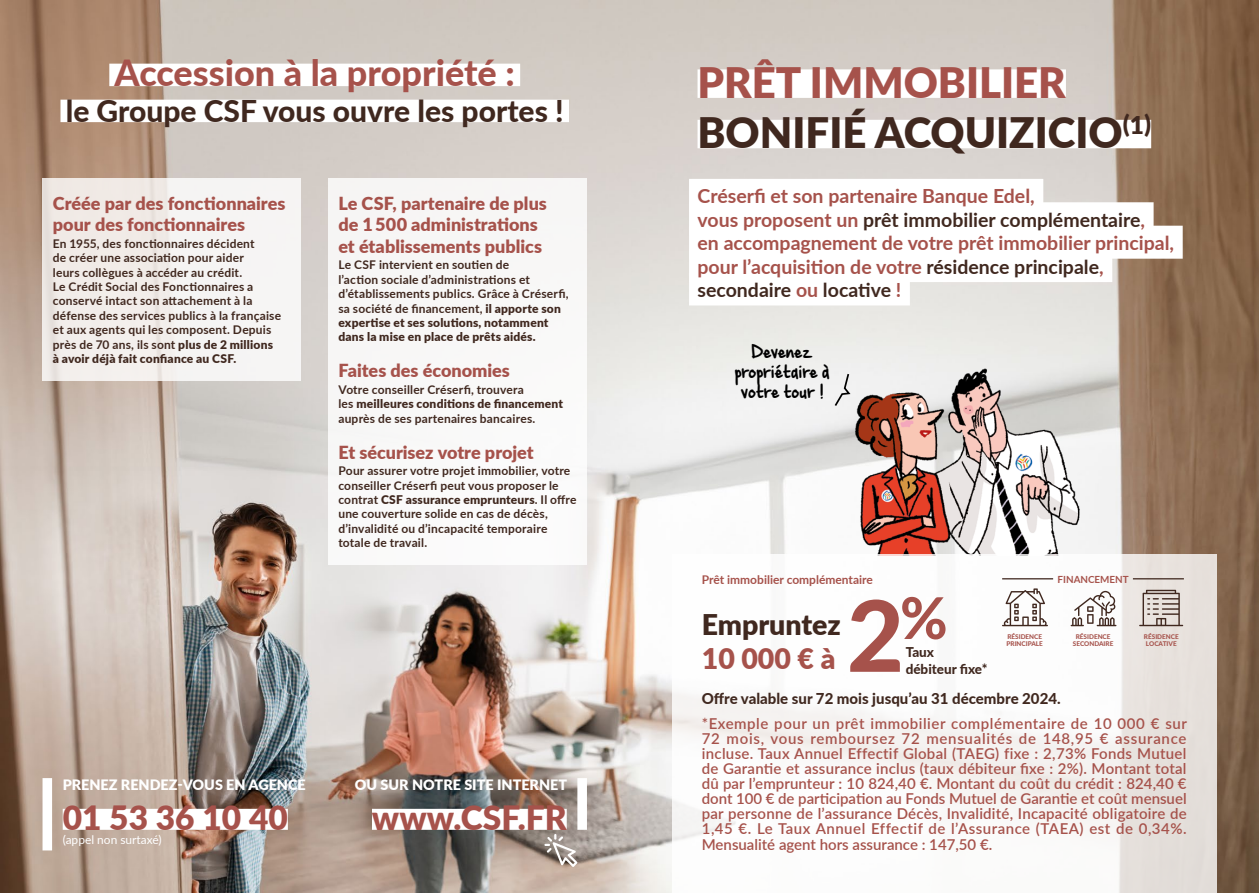
<style>
.page{position:relative;width:1259px;height:893px;background:#fff}
.page>*{position:absolute;margin:0;border:0;box-sizing:border-box;transform-origin:0 0}
.t1{font:800 98.55px "Lato";color:#a6524b}
.t2{font:900 42px/50.4px "Lato";color:#40281f}
.t3{font:800 36px "Lato";color:#a6524b}
.t4{font:900 33.45px "Lato";color:#a6524b}
.t5{font:800 30px "Lato";color:#40281f}
.t6{font:900 28.5px "Lato";color:#40281f}
.t7{font:900 28.5px "Lato";color:#a6524b}
.t8{font:27.3px/19.6px "Sassy Molassy";color:#000;text-align:center}
.t9{font:700 19.5px/23.4px "Lato";color:#a6524b}
.t10{font:900 18px/21.6px "Lato";color:#a6524b}
.t11{font:600 15px/15px "Lato";color:#a6524b;text-align:justify}
.t12{font:800 15px "Lato";color:#40281f}
.t13{font:900 14.4px "Lato";color:#fff}
.t14{font:800 13.5px/16.2px "Lato";color:#40281f}
.t15{font:700 12px/14.4px "Lato";letter-spacing:.015em;color:#40281f}
.t16{font:700 12px "Lato";color:#a6524b}
.t17{font:12px "Lato";color:#fff}
.t18{font:700 9.9px "Lato";color:#a6524b}
.t19{font:800 6.45px/7.6px "Lato";color:#a6524b;text-align:center}
.s1{font-weight:900}
.s2{color:#a6524b}
.s3{color:#40281f}
</style>
<div class="page">
<img style="left:0;top:0;width:1259px;height:893px">
<svg style="left:544px;top:834px;width:33px;height:33px"></svg>
<div style="left:689px;top:179px;width:354px;height:33px;background:#fff"></div>
<div style="left:689px;top:202px;width:464px;height:33px;background:#fff"></div>
<div style="left:689px;top:226px;width:493px;height:33px;background:#fff"></div>
<div style="left:689px;top:249px;width:423px;height:33px;background:#fff"></div>
<div style="left:689px;top:272px;width:221px;height:33px;background:#fff"></div>
<div style="left:697px;top:69px;width:369px;height:29px;background:#fff"></div>
<div style="left:697px;top:120px;width:454px;height:28px;background:#fff"></div>
<img style="left:833px;top:356px;width:263px;height:199px">
<svg style="left:672px;top:555px;width:544px;height:338px"></svg>
<div style="left:109px;top:64px;width:411px;height:22px;background:#fff"></div>
<div style="left:60px;top:100px;width:509px;height:22px;background:#fff"></div>
<div style="left:43px;top:178px;width:258px;height:203px;background:#f4f1ee"></div>
<div style="left:328px;top:178px;width:259px;height:387px;background:#f8f8f7"></div>
<svg style="left:1002px;top:588px;width:46px;height:38px"></svg>
<svg style="left:1070px;top:591px;width:46px;height:35px"></svg>
<svg style="left:1139px;top:590px;width:44px;height:36px;background:#bcb1ac"></svg>
<hr style="left:1002px;top:578px;width:51px;height:1px;background:#40281f">
<hr style="left:1133px;top:578px;width:51px;height:1px;background:#40281f">
<svg style="left:833px;top:372px;width:19px;height:36px"></svg>
<div style="left:63px;top:809px;width:225px;height:21px;background:#fff"></div>
<div style="left:372px;top:809px;width:195px;height:21px;background:#fff"></div>
<div style="left:43px;top:778px;width:9px;height:72px;background:#fff"></div>
<div style="left:577px;top:778px;width:10px;height:52px;background:#fff"></div>
<h3 class="t3" style="left:115px;top:46px;width:402px">Accession à la propriété :</h3>
<h3 class="t5" style="left:66px;top:89px;width:499px">le Groupe CSF vous ouvre les portes !</h3>
<h3 class="t10" style="left:53px;top:192px;width:234px">Créée par des fonctionnaires pour des fonctionnaires</h3>
<p class="t15" style="left:53px;top:236px;width:230px">En 1955, des fonctionnaires décident<br>de créer une association pour aider<br>leurs collègues à accéder au crédit.<br>Le Crédit Social des Fonctionnaires a conservé intact son attachement à la défense des services publics à la française et aux agents qui les composent. Depuis près de 70 ans, ils sont <span class="s1">plus de 2 millions à avoir déjà fait confiance au CSF.</span></p>
<h3 class="t10" style="left:338px;top:192px;width:210px">Le CSF, partenaire de plus de 1 500 administrations et établissements publics</h3>
<p class="t15" style="left:338px;top:257px;width:232px">Le CSF intervient en soutien de<br>l’action sociale d’administrations et d’établissements publics. Grâce à Créserfi, sa société de financement, <span class="s1">il apporte son expertise et ses solutions, notamment dans la mise en place de prêts aidés.</span></p>
<h3 class="t10" style="left:338px;top:359px;width:173px">Faites des économies</h3>
<p class="t15" style="left:338px;top:382px;width:226px">Votre conseiller Créserfi, trouvera<br>les <span class="s1">meilleures conditions de financement </span>auprès de ses partenaires bancaires.</p>
<h3 class="t10" style="left:338px;top:441px;width:197px">Et sécurisez votre projet</h3>
<p class="t15" style="left:338px;top:463px;width:240px">Pour assurer votre projet immobilier, votre conseiller Créserfi peut vous proposer le contrat <span class="s1">CSF assurance emprunteurs</span>. Il offre une couverture solide en cas de décès, d’invalidité ou d’incapacité temporaire totale de travail.</p>
<p class="t13" style="left:63px;top:773px;width:244px">PRENEZ RENDEZ-VOUS EN AGENCE</p>
<h3 class="t4" style="left:63px;top:792px;width:227px">01 53 36 10 40</h3>
<p class="t17" style="left:63px;top:831px;width:100px">(appel non surtaxé)</p>
<p class="t13" style="left:355px;top:773px;width:214px">OU SUR NOTRE SITE INTERNET</p>
<h3 class="t4" style="left:372px;top:792px;width:196px">www.CSF.FR</h3>
<h2 class="t2" style="left:697px;top:56px;width:455px"><span class="s2">PRÊT IMMOBILIER<br></span>BONIFIÉ ACQUIZICIO<sup>(1)</sup></h2>
<h3 class="t9" style="left:697px;top:184px;width:478px">Créserfi et son partenaire Banque Edel,<br>vous proposent un <span class="s3">prêt immobilier complémentaire</span>,<br>en accompagnement de votre prêt immobilier principal, pour l’acquisition de votre <span class="s3">résidence principale</span>, <span class="s3">secondaire</span> ou <span class="s3">locative</span> !</h3>
<h3 class="t8" style="left:734px;top:342px;width:96px">Devenez propriétaire à votre tour !</h3>
<p class="t16" style="left:702px;top:571px;width:173px">Prêt immobilier complémentaire</p>
<h3 class="t6" style="left:702px;top:603px;width:140px">Empruntez</h3>
<h3 class="t7" style="left:702px;top:637px;width:135px">10 000 € à</h3>
<h1 class="t1" style="left:847px;top:563px;width:102px">2<sup>%</sup></h1>
<p class="t14" style="left:905px;top:644px;width:83px">Taux débiteur fixe*</p>
<p class="t18" style="left:1057px;top:572px;width:73px">FINANCEMENT</p>
<p class="t19" style="left:1006px;top:632px;width:38px;text-align:left">RÉSIDENCE<br>PRINCIPALE</p>
<p class="t19" style="left:1073px;top:632px;width:42px">RÉSIDENCE<br>SECONDAIRE</p>
<p class="t19" style="left:1144px;top:632px;width:36px">RÉSIDENCE<br>LOCATIVE</p>
<p class="t12" style="left:702px;top:687px;width:360px">Offre valable sur 72 mois jusqu’au 31 décembre 2024.</p>
<p class="t11" style="left:702px;top:716px;width:486px">*Exemple pour un prêt immobilier complémentaire de 10 000 € sur 72 mois, vous remboursez 72 mensualités de 148,95 € assurance incluse. Taux Annuel Effectif Global (TAEG) fixe : 2,73% Fonds Mutuel de Garantie et assurance inclus (taux débiteur fixe : 2%). Montant total dû par l’emprunteur : 10 824,40 €. Montant du coût du crédit : 824,40 € dont 100 € de participation au Fonds Mutuel de Garantie et coût mensuel par personne de l’assurance Décès, Invalidité, Incapacité obligatoire de 1,45 €. Le Taux Annuel Effectif de l’Assurance (TAEA) est de 0,34%.<br>Mensualité agent hors assurance : 147,50 €.</p>
</div>
